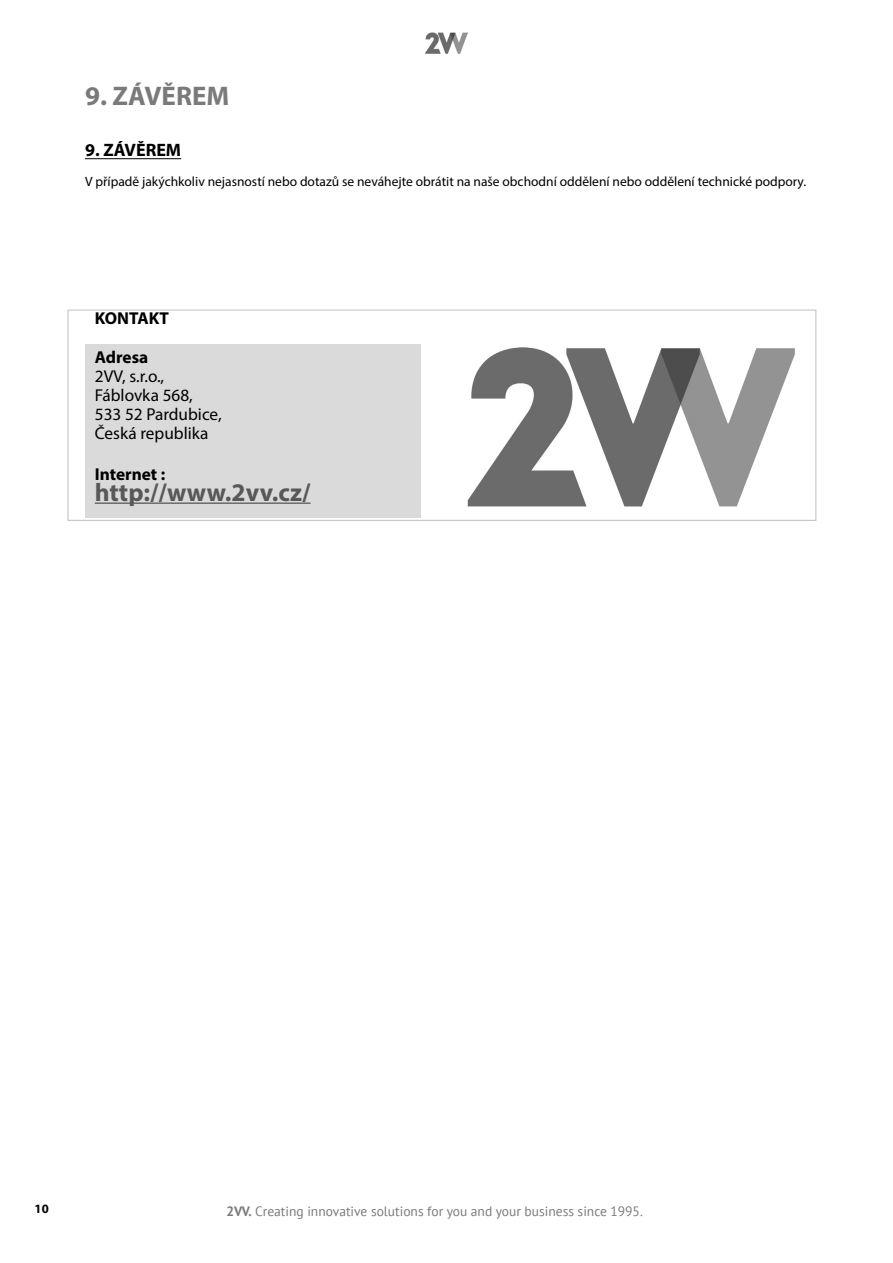
<style>
.page{position:relative;width:893px;height:1263px;background:#fff}
.page>*{position:absolute;margin:0;border:0;box-sizing:border-box;transform-origin:0 0}
.t1{font:700 27px "Myriad Pro";color:#7a7a7a}
.t2{font:700 25.5px "Myriad Pro";color:#585858}
.t3{font:700 18px "Myriad Pro";color:#000}
.t4{font:17.25px/19.2px "Myriad Pro";color:#000}
.t5{font:700 17.25px "Myriad Pro";color:#000}
.t6{font:13.5px "Myriad Pro";color:#000}
.t7{font:13.5px "PT Sans";color:#7a7a7a}
.t8{font:700 12.75px "Myriad Pro";color:#000}
.s1{font-weight:700}
</style>
<div class="page">
<img style="left:425px;top:32px;width:43px;height:22px">
<hr style="left:85px;top:158px;width:96px;height:1px;background:#000">
<div style="left:67px;top:309px;width:749px;height:212px;background:#fff;border:1px solid #c6c6c6"></div>
<div style="left:85px;top:345px;width:335px;height:173px;background:#dadada"></div>
<hr style="left:95px;top:502px;width:215px;height:2px;background:#585858">
<img style="left:467px;top:347px;width:328px;height:160px">
<h1 class="t1" style="left:85px;top:79px;width:146px">9. ZÁVĚREM</h1>
<h3 class="t3" style="left:85px;top:138px;width:98px">9. ZÁVĚREM</h3>
<p class="t6" style="left:85px;top:173px;width:723px">V případě jakýchkoliv nejasností nebo dotazů se neváhejte obrátit na naše obchodní oddělení nebo oddělení technické podpory.</p>
<p class="t5" style="left:95px;top:307px;width:75px">KONTAKT</p>
<p class="t5" style="left:95px;top:346px;width:55px">Adresa</p>
<p class="t4" style="left:95px;top:366px;width:128px">2VV, s.r.o.,<br>Fáblovka 568,<br>533 52 Pardubice,<br>Česká republika</p>
<p class="t5" style="left:95px;top:462px;width:72px">Internet :</p>
<h2 class="t2" style="left:95px;top:475px;width:217px">http://www.2vv.cz/</h2>
<p class="t8" style="left:35px;top:1200px;width:16px">10</p>
<p class="t7" style="left:226px;top:1203px;width:418px"><span class="s1">2VV.</span> Creating innovative solutions for you and your business since 1995.</p>
</div>
